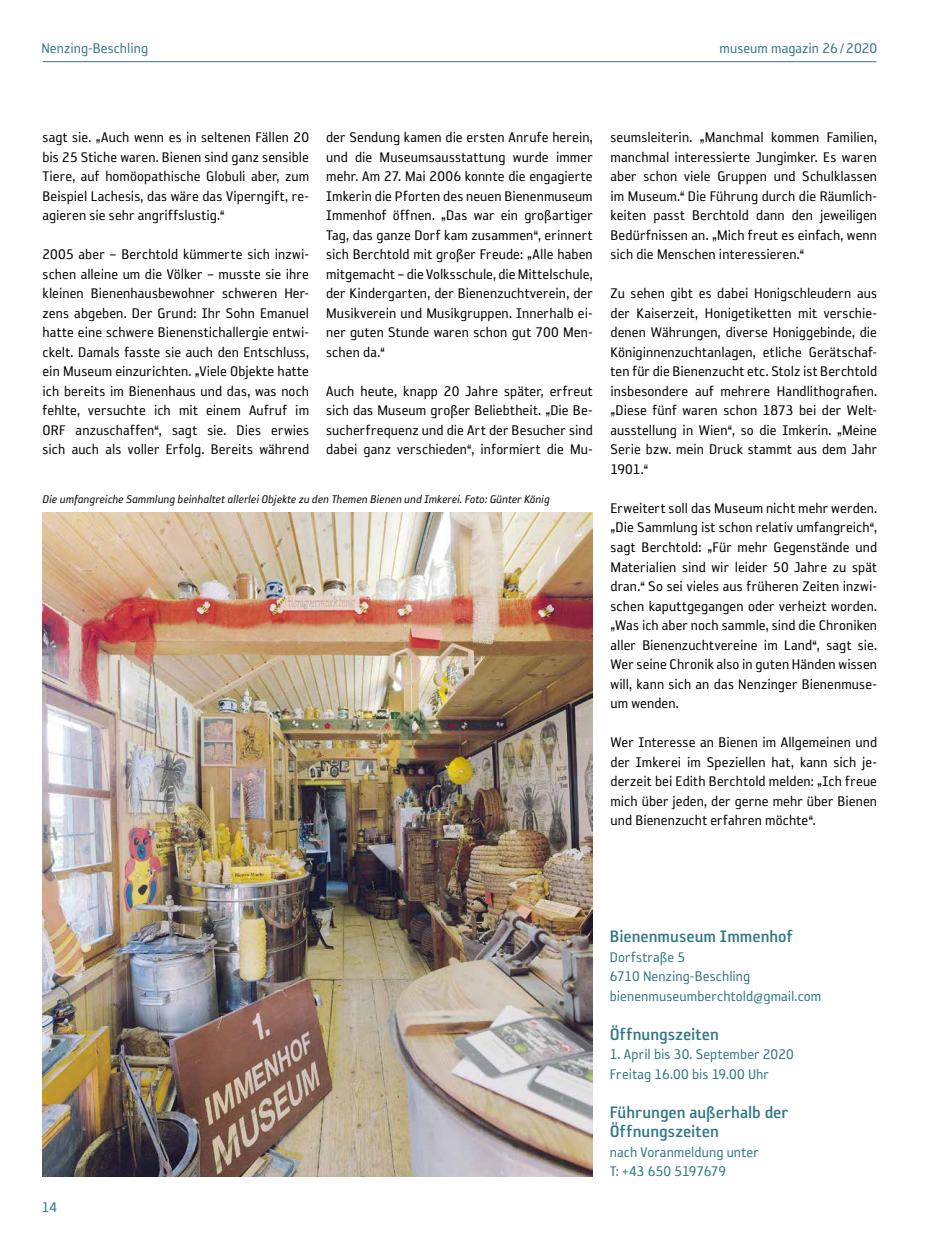
<style>
.page{position:relative;width:936px;height:1255px;background:#fff}
.page>*{position:absolute;margin:0;border:0;box-sizing:border-box;transform-origin:0 0}
.t1{font:19.05px/19.5px "Reykjavik One B Gauge";color:#317684}
.t2{font:16.05px/19.5px "Reykjavik One A Gauge";letter-spacing:.005em;color:#000;text-align:justify}
.t3{font:16.05px/19.5px "Reykjavik One A Gauge";letter-spacing:.005em;color:#317684}
.t4{font:italic 12.75px "Reykjavik One A Gauge";letter-spacing:.01em;color:#000}
</style>
<div class="page">
<img style="left:43px;top:513px;width:549px;height:663px">
<hr style="left:43px;top:61px;width:833px;height:1px;background:#317684">
<p class="t3" style="left:41px;top:38px;width:108px">Nenzing-Beschling</p>
<p class="t3" style="left:719px;top:38px;width:159px">museum magazin 26/ 2020</p>
<p class="t2" style="left:43px;top:128px;width:268px">sagt sie. „Auch wenn es in seltenen Fällen 20 bis 25 Stiche waren. Bienen sind ganz sensible Tiere, auf homöopathische Globuli aber, zum Beispiel Lachesis, das wäre das Viperngift, re&shy;agieren sie sehr angriffslustig.“</p>
<p class="t2" style="left:43px;top:245px;width:268px">2005 aber – Berchtold kümmerte sich inzwi&shy;schen alleine um die Völker – musste sie ihre kleinen Bienenhausbewohner schweren Her&shy;zens abgeben. Der Grund: Ihr Sohn Emanuel hatte eine schwere Bienenstichallergie entwi&shy;ckelt. Damals fasste sie auch den Entschluss, ein Museum einzurichten. „Viele Objekte hatte ich bereits im Bienenhaus und das, was noch fehlte, versuchte ich mit einem Aufruf im ORF anzuschaffen“, sagt sie. Dies erwies sich auch als voller Erfolg. Bereits während</p>
<p class="t2" style="left:326px;top:128px;width:268px">der Sendung kamen die ersten Anrufe herein, und die Museumsausstattung wurde immer mehr. Am 27. Mai 2006 konnte die engagierte Imkerin die Pforten des neuen Bienenmuseum Immenhof öffnen. „Das war ein großartiger Tag, das ganze Dorf kam zusammen“, erinnert sich Berchtold mit großer Freude: „Alle haben mitgemacht – die Volksschule, die Mittelschule, der Kindergarten, der Bienenzuchtverein, der Musikverein und Musikgruppen. Innerhalb ei&shy;ner guten Stunde waren schon gut 700 Men&shy;schen da.“</p>
<p class="t2" style="left:326px;top:381px;width:268px">Auch heute, knapp 20 Jahre später, erfreut sich das Museum großer Beliebtheit. „Die Be&shy;sucherfrequenz und die Art der Besucher sind dabei ganz verschieden“, informiert die Mu-</p>
<p class="t4" style="left:43px;top:493px;width:508px">Die umfangreiche Sammlung beinhaltet allerlei Objekte zu den Themen Bienen und Imkerei. Foto: Günter König</p>
<p class="t2" style="left:610px;top:128px;width:268px">seumsleiterin. „Manchmal kommen Familien, manchmal interessierte Jungimker. Es waren aber schon viele Gruppen und Schulklassen im Museum.“ Die Führung durch die Räumlich&shy;keiten passt Berchtold dann den jeweiligen Bedürfnissen an. „Mich freut es einfach, wenn sich die Menschen interessieren.“</p>
<p class="t2" style="left:610px;top:284px;width:268px">Zu sehen gibt es dabei Honigschleudern aus der Kaiserzeit, Honigetiketten mit verschie&shy;denen Währungen, diverse Honiggebinde, die Königinnenzuchtanlagen, etliche Gerätschaf&shy;ten für die Bienenzucht etc. Stolz ist Berchtold insbesondere auf mehrere Handlithografien. „Diese fünf waren schon 1873 bei der Welt&shy;ausstellung in Wien“, so die Imkerin. „Meine Serie bzw. mein Druck stammt aus dem Jahr 1901.“</p>
<p class="t2" style="left:610px;top:498px;width:268px">Erweitert soll das Museum nicht mehr werden. „Die Sammlung ist schon relativ umfangreich“, sagt Berchtold: „Für mehr Gegenstände und Materialien sind wir leider 50 Jahre zu spät dran.“ So sei vieles aus früheren Zeiten inzwi&shy;schen kaputtgegangen oder verheizt worden. „Was ich aber noch sammle, sind die Chroniken aller Bienenzuchtvereine im Land“, sagt sie.<br>Wer seine Chronik also in guten Händen wissen will, kann sich an das Nenzinger Bienenmuse&shy;um wenden.</p>
<p class="t2" style="left:610px;top:732px;width:268px">Wer Interesse an Bienen im Allgemeinen und der Imkerei im Speziellen hat, kann sich je&shy;derzeit bei Edith Berchtold melden: „Ich freue mich über jeden, der gerne mehr über Bienen und Bienenzucht erfahren möchte“.</p>
<p class="t3" style="left:42px;top:1197px;width:17px">14</p>
<p class="t1" style="left:609px;top:926px;width:184px">Bienenmuseum Immenhof</p>
<p class="t3" style="left:609px;top:947px;width:213px">Dorfstraße 5<br>6710 Nenzing-Beschling bienenmuseumberchtold@gmail.com</p>
<p class="t1" style="left:609px;top:1024px;width:111px">Öffnungszeiten</p>
<p class="t3" style="left:609px;top:1044px;width:186px">1. April bis 30. September 2020<br>Freitag 16.00 bis 19.00 Uhr</p>
<p class="t1" style="left:609px;top:1102px;width:180px">Führungen außerhalb der<br>Öffnungszeiten</p>
<p class="t3" style="left:609px;top:1142px;width:150px">nach Voranmeldung unter<br>T: +43 650 5197679</p>
</div>
